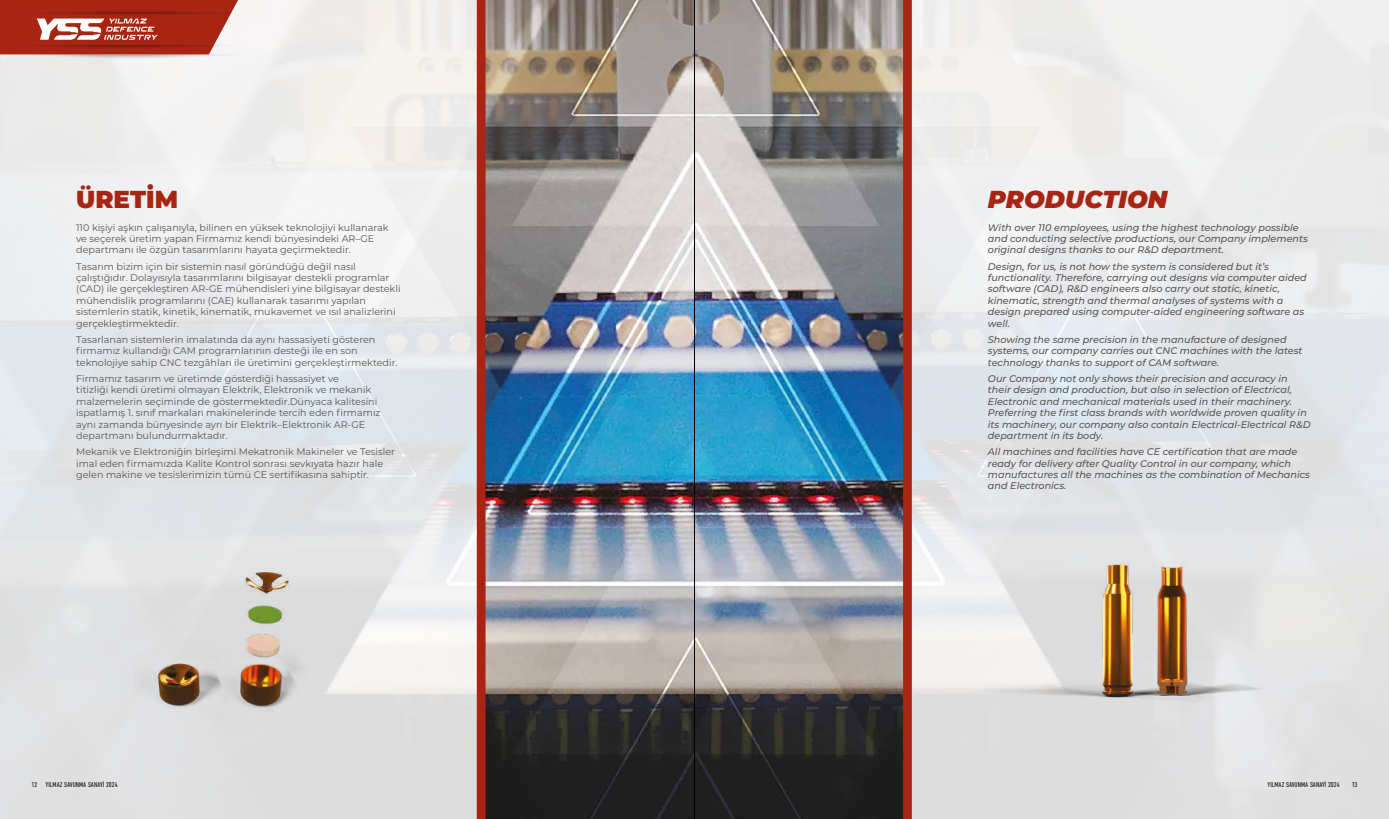
<style>
.page{position:relative;width:1389px;height:819px;background:#fff}
.page>*{position:absolute;margin:0;border:0;box-sizing:border-box;transform-origin:0 0}
.t1{font:italic 900 24.5px "Montserrat";color:#a82514}
.t2{font:900 24.5px "Montserrat";color:#a82514}
.t3{font:9.62px/11.4px "Montserrat";color:#575656}
.t4{font:italic 500 9.62px/11.4px "Montserrat";color:#575656}
.t5{font:300 7px "DIN Condensed";color:#000}
</style>
<div class="page">
<img style="left:486px;top:0;width:417px;height:819px">
<svg style="left:0;top:0;width:477px;height:819px;fill:#e6e8ea"></svg>
<div style="left:477px;top:0;width:9px;height:819px;background:#a82514"></div>
<img style="left:108px;top:572px;width:211px;height:161px">
<svg style="left:0;top:0;width:266px;height:60px"></svg>
<hr style="left:694px;top:0;width:1px;height:819px;background:#000">
<div style="left:907px;top:0;width:482px;height:819px;background:linear-gradient(to bottom,#eeeff0,#dfe0e2)"></div>
<div style="left:903px;top:0;width:9px;height:819px;background:#a82514"></div>
<img style="left:958px;top:557px;width:370px;height:148px">
<p class="t2" style="left:76px;top:181px;width:103px">ÜRETİM</p>
<p class="t3" style="left:76px;top:221px;width:314px">110 kişiyi aşkın çalışanıyla, bilinen en yüksek teknolojiyi kullanarak ve seçerek üretim yapan Firmamız kendi bünyesindeki AR–GE departmanı ile özgün tasarımlarını hayata geçirmektedir.</p>
<p class="t3" style="left:76px;top:260px;width:326px">Tasarım bizim için bir sistemin nasıl göründüğü değil nasıl çalıştığıdır. Dolayısıyla tasarımlarını bilgisayar destekli programlar (CAD) ile gerçekleştiren AR-GE mühendisleri yine bilgisayar destekli mühendislik programlarını (CAE) kullanarak tasarımı yapılan sistemlerin statik, kinetik, kinematik, mukavemet ve ısıl analizlerini gerçekleştirmektedir.</p>
<p class="t3" style="left:76px;top:333px;width:323px">Tasarlanan sistemlerin imalatında da aynı hassasiyeti gösteren firmamız kullandığı CAM programlarının desteği ile en son teknolojiye sahip CNC tezgâhları ile üretimini gerçekleştirmektedir.</p>
<p class="t3" style="left:76px;top:372px;width:306px">Firmamız tasarım ve üretimde gösterdiği hassasiyet ve<br>titizliği kendi üretimi olmayan Elektrik, Elektronik ve mekanik malzemelerin seçiminde de göstermektedir.Dünyaca kalitesini ispatlamış 1. sınıf markaları makinelerinde tercih eden firmamız aynı zamanda bünyesinde ayrı bir Elektrik–Elektronik AR-GE departmanı bulundurmaktadır.</p>
<p class="t3" style="left:76px;top:446px;width:320px">Mekanik ve Elektroniğin birleşimi Mekatronik Makineler ve Tesisler imal eden firmamızda Kalite Kontrol sonrası sevkıyata hazır hale gelen makine ve tesislerimizin tümü CE sertifikasına sahiptir.</p>
<p class="t5" style="left:32px;top:781px;width:88px">12 YILMAZ SAVUNMA SANAYİ 2024</p>
<p class="t1" style="left:988px;top:180px;width:181px">PRODUCTION</p>
<p class="t4" style="left:988px;top:221px;width:322px">With over 110 employees, using the highest technology possible and conducting selective productions, our Company implements original designs thanks to our R&amp;D department.</p>
<p class="t4" style="left:988px;top:260px;width:320px">Design, for us, is not how the system is considered but it’s functionality. Therefore, carrying out designs via computer aided software (CAD), R&amp;D engineers also carry out static, kinetic, kinematic, strength and thermal analyses of systems with a design prepared using computer-aided engineering software as well.</p>
<p class="t4" style="left:988px;top:333px;width:316px">Showing the same precision in the manufacture of designed systems, our company carries out CNC machines with the latest technology thanks to support of CAM software.</p>
<p class="t4" style="left:988px;top:372px;width:324px">Our Company not only shows their precision and accuracy in their design and production, but also in selection of Electrical, Electronic and mechanical materials used in their machinery.<br>Preferring the first class brands with worldwide proven quality in its machinery, our company also contain Electrical-Electrical R&amp;D department in its body.</p>
<p class="t4" style="left:988px;top:446px;width:324px">All machines and facilities have CE certification that are made ready for delivery after Quality Control in our company, which manufactures all the machines as the combination of Mechanics and Electronics.</p>
<p class="t5" style="left:1267px;top:781px;width:74px">YILMAZ SAVUNMA SANAYİ 2024</p>
<p class="t5" style="left:1352px;top:781px;width:7px">13</p>
</div>
